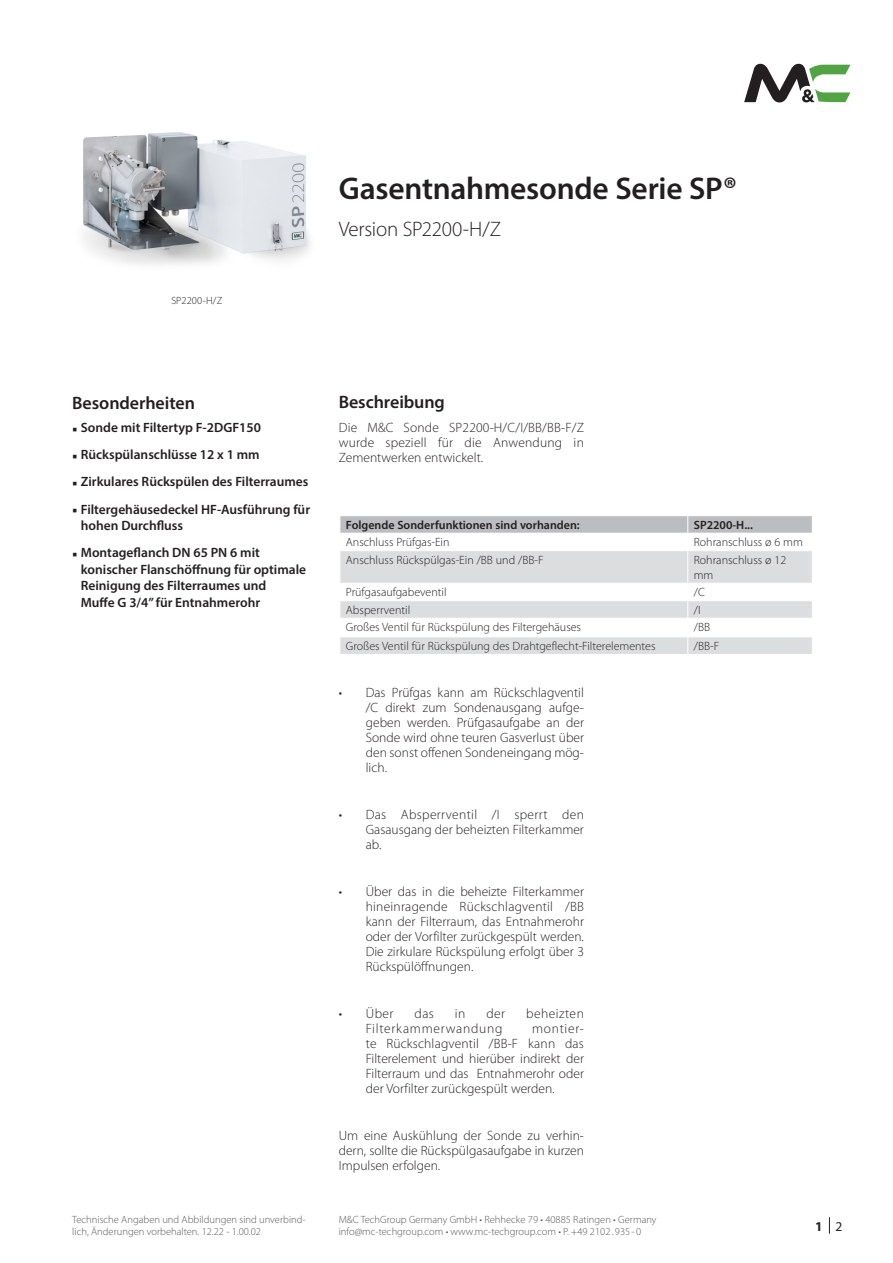
<style>
.page{position:relative;width:893px;height:1263px;background:#fff}
.page>*{position:absolute;margin:0;border:0;box-sizing:border-box;transform-origin:0 0}
._1_-1_Titel_Headline{font:600 31.5px "Myriad Pro";letter-spacing:-.01em;color:#231f20}
._1_-_1_Titel_Subhead{font:300 21px "Myriad Pro";letter-spacing:-.015em;color:#231f20}
._1_-_2_Kasten_Headli{font:600 18px "Myriad Pro";letter-spacing:-.005em;color:#231f20}
._1_-_3_Body_HL{font:600 18px "Myriad Pro";letter-spacing:-.005em;color:#231f20}
._1_-_3_Body_Text{font:300 13.5px/15px "Myriad Pro";color:#231f20;text-align:justify}
.t1{font:600 13.5px/16.5px "Myriad Pro";color:#231f20}
._1_-_3_Body_Text-2{font:300 13.5px "Myriad Pro";letter-spacing:.055em;color:#231f20}
._1_-_3_Body_Text-3{font:300 13.5px "Myriad Pro";letter-spacing:.035em;color:#231f20}
.t2{font:700 13.5px "Myriad Pro";color:#231f20}
._2_-_1_Table_Item{font:300 12px/15px "Myriad Pro";color:#231f20}
._2_-_1_Table_HL{font:600 12px "Myriad Pro";color:#231f20}
._1_-_4_Footer{font:300 10.5px/12px "Myriad Pro";color:#57585a}
._1_-_1_Bildunterschr{font:300 10.5px "Myriad Pro";color:#231f20}
.s1{font-weight:400}
</style>
<div class="page">
<svg style="left:744px;top:64px;width:106px;height:38px"></svg>
<svg style="left:829px;top:1217px;width:1px;height:16px"></svg>
<img style="left:83px;top:132px;width:227px;height:133px">
<svg style="left:340px;top:551px;width:472px;height:103px;fill:#dcdddf"></svg>
<svg style="left:340px;top:516px;width:472px;height:17px;background:#bebfc2"></svg>
<hr style="left:687px;top:551px;width:1px;height:32px;background:#fff">
<hr style="left:339px;top:583px;width:349px;height:1px;background:#fff">
<hr style="left:688px;top:583px;width:125px;height:1px;background:#fff">
<hr style="left:339px;top:600px;width:349px;height:1px;background:#fff">
<hr style="left:688px;top:600px;width:125px;height:1px;background:#fff">
<hr style="left:339px;top:618px;width:349px;height:1px;background:#fff">
<hr style="left:688px;top:618px;width:125px;height:1px;background:#fff">
<hr style="left:339px;top:636px;width:349px;height:1px;background:#fff">
<hr style="left:688px;top:636px;width:125px;height:1px;background:#fff">
<svg style="left:687px;top:584px;width:1px;height:70px"></svg>
<p class="_1_-_1_Bildunterschr" style="left:171px;top:294px;width:53px">SP2200-H/Z</p>
<p class="_1_-1_Titel_Headline" style="left:339px;top:168px;width:400px">Gasentnahmesonde Serie SP®</p>
<p class="_1_-_1_Titel_Subhead" style="left:339px;top:217px;width:164px">Version SP2200-H/Z</p>
<p class="_1_-_2_Kasten_Headli" style="left:72px;top:391px;width:124px">Besonderheiten</p>
<p class="t1" style="left:81px;top:419px;width:182px">Sonde mit Filtertyp F-2DGF150</p>
<p class="t1" style="left:81px;top:446px;width:180px">Rückspülanschlüsse 12 x 1 mm</p>
<p class="t1" style="left:81px;top:473px;width:229px">Zirkulares Rückspülen des Filterraumes</p>
<p class="t1" style="left:81px;top:500px;width:231px">Filtergehäusedeckel HF-Ausführung für hohen Durchfluss</p>
<p class="t1" style="left:81px;top:544px;width:227px">Montageflanch DN 65 PN 6 mit konischer Flanschöffnung für optimale<br>Reinigung des Filterraumes und<br>Muffe G 3/4” für Entnahmerohr</p>
<p class="_1_-_4_Footer" style="left:72px;top:1213px;width:235px">Technische Angaben und Abbildungen sind unverbind&shy;lich, Änderungen vorbehalten. 12.22 - 1.00.02</p>
<p class="_1_-_3_Body_HL" style="left:339px;top:391px;width:108px">Beschreibung</p>
<p class="_1_-_3_Body_Text" style="left:339px;top:420px;width:247px">Die M&amp;C Sonde SP2200-H/C/I/BB/BB-F/Z wurde speziell für die Anwendung in Zementwerken entwickelt.</p>
<p class="_2_-_1_Table_HL" style="left:346px;top:517px;width:235px">Folgende Sonderfunktionen sind vorhanden:</p>
<p class="_2_-_1_Table_HL" style="left:694px;top:517px;width:61px">SP2200-H...</p>
<p class="_2_-_1_Table_Item" style="left:346px;top:535px;width:105px">Anschluss Prüfgas-Ein</p>
<p class="_2_-_1_Table_Item" style="left:694px;top:535px;width:111px">Rohranschluss ø 6 mm</p>
<p class="_2_-_1_Table_Item" style="left:346px;top:552px;width:199px">Anschluss Rückspülgas-Ein /BB und /BB-F</p>
<p class="_2_-_1_Table_Item" style="left:694px;top:552px;width:94px">Rohranschluss ø 12 mm</p>
<p class="_2_-_1_Table_Item" style="left:346px;top:585px;width:102px">Prüfgasaufgabeventil</p>
<p class="_2_-_1_Table_Item" style="left:694px;top:585px;width:13px">/C</p>
<p class="_2_-_1_Table_Item" style="left:346px;top:602px;width:66px">Absperrventil</p>
<p class="_2_-_1_Table_Item" style="left:694px;top:602px;width:8px">/I</p>
<p class="_2_-_1_Table_Item" style="left:346px;top:620px;width:237px">Großes Ventil für Rückspülung des Filtergehäuses</p>
<p class="_2_-_1_Table_Item" style="left:694px;top:620px;width:18px">/BB</p>
<p class="_2_-_1_Table_Item" style="left:346px;top:638px;width:311px">Großes Ventil für Rückspülung des Drahtgeflecht-Filterelementes</p>
<p class="_2_-_1_Table_Item" style="left:694px;top:638px;width:27px">/BB-F</p>
<p class="_1_-_3_Body_Text" style="left:366px;top:685px;width:220px;text-indent:-27px">• Das Prüfgas kann am Rückschlagventil /C direkt zum Sondenausgang aufge&shy;geben werden. Prüfgasaufgabe an der Sonde wird ohne teuren Gasverlust über den sonst offenen Sondeneingang mög&shy;lich.</p>
<p class="_1_-_3_Body_Text" style="left:366px;top:807px;width:220px;text-indent:-27px">• Das Absperrventil /I sperrt den Gasausgang der beheizten Filterkammer ab.</p>
<p class="_1_-_3_Body_Text" style="left:366px;top:884px;width:220px;text-indent:-27px">• Über das in die beheizte Filterkammer hineinragende Rückschlagventil /BB kann der Filterraum, das Entnahmerohr oder der Vorfilter zurückgespült werden.<br>Die zirkulare Rückspülung erfolgt über 3<br>Rückspülöffnungen.</p>
<p class="_1_-_3_Body_Text" style="left:339px;top:1006px;width:56px">• Über</p>
<p class="_1_-_3_Body_Text" style="left:415px;top:1006px;width:21px">das</p>
<p class="_1_-_3_Body_Text" style="left:455px;top:1006px;width:12px">in</p>
<p class="_1_-_3_Body_Text" style="left:486px;top:1006px;width:20px">der</p>
<p class="_1_-_3_Body_Text-3" style="left:526px;top:1005px;width:59px">beheizten</p>
<p class="_1_-_3_Body_Text-2" style="left:366px;top:1020px;width:138px">Filterkammerwandung</p>
<p class="_1_-_3_Body_Text" style="left:366px;top:1021px;width:220px;text-indent:166px">montier&shy;te Rückschlagventil /BB-F kann das Filterelement und hierüber indirekt der Filterraum und das Entnahmerohr oder der Vorfilter zurückgespült werden.</p>
<p class="_1_-_3_Body_Text" style="left:339px;top:1128px;width:247px">Um eine Auskühlung der Sonde zu verhin&shy;dern, sollte die Rückspülgasaufgabe in kurzen Impulsen erfolgen.</p>
<p class="_1_-_4_Footer" style="left:339px;top:1213px;width:319px">M&amp;C TechGroup Germany GmbH • Rehhecke 79 • 40885 Ratingen • Germany info@mc-techgroup.com • www.mc-techgroup.com • P. +49 2102 . 935 - 0</p>
<p class="t2" style="left:815px;top:1217px;width:29px">1 <span class="s1">2</span></p>
</div>
